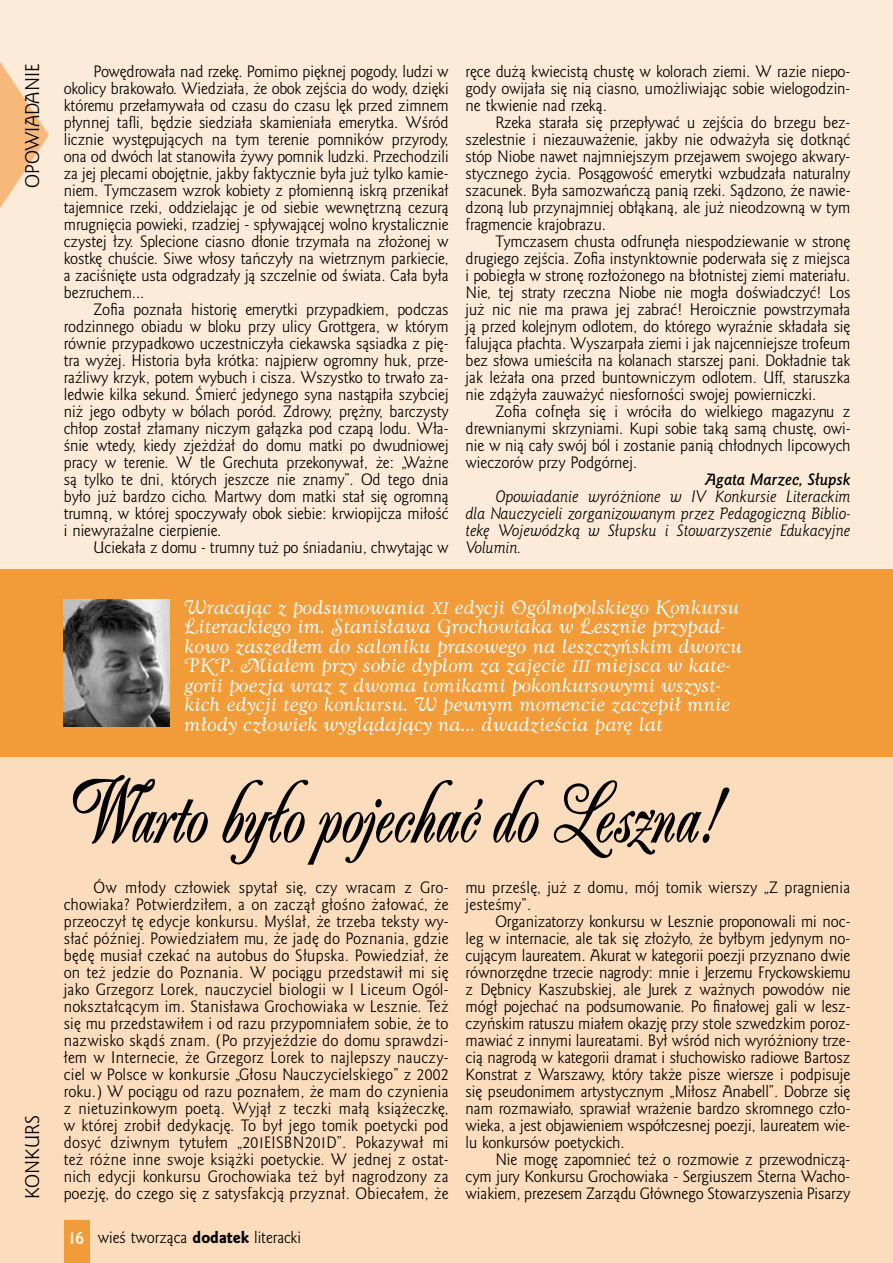
<style>
.page{position:relative;width:893px;height:1263px;background:#fbebd8}
.page>*{position:absolute;margin:0;border:0;box-sizing:border-box;transform-origin:0 0}
.t1{font:700 85.8px "Ailanthus EFN";color:#000;scale:.77 1}
.t2{font:18px/19.5px "Goldy Swash EFN";color:#fff}
.t3{font:18px "Goldy EFN";color:#000}
.t4{font:15px/17px "Goldy EFN";color:#000;text-align:justify}
.t5{font:italic 15px/17px "Goldy EFN";color:#000;text-align:justify}
.t6{font:15px/17px "Goldy EFN";letter-spacing:.02em;color:#000}
.t7{font:italic 700 15px "Goldy EFN";color:#000}
.s1{font-family:"Minion Pro";font-style:italic}
.s2{font-weight:700;font-size:16.5px;color:#fff}
.s3{font-family:"Goldy EFN Heavy"}
</style>
<div class="page">
<div style="left:0;top:570px;width:893px;height:693px;background:#fbdcbc"></div>
<svg style="left:0;top:62px;width:49px;height:146px"></svg>
<div style="left:0;top:570px;width:893px;height:187px;background:#f19b39"></div>
<img style="left:64px;top:600px;width:106px;height:127px">
<div style="left:64px;top:1220px;width:25px;height:43px;background:#f19b39"></div>
<p class="t3" style="left:22px;top:188px;width:125px;rotate:-90deg">Opowiadanie</p>
<p class="t3" style="left:22px;top:1199px;width:83px;rotate:-90deg">konkurs</p>
<p class="t4" style="left:64px;top:63px;width:386px;text-indent:30px">Powędrowała nad rzekę. Pomimo pięknej pogody, ludzi w okolicy brakowało. Wiedziała, że obok zejścia do wody, dzięki któremu przełamywała od czasu do czasu lęk przed zimnem płynnej tafli, będzie siedziała skamieniała emerytka. Wśród licznie występujących na tym terenie pomników przyrody, ona od dwóch lat stanowiła żywy pomnik ludzki. Przechodzili za jej plecami obojętnie, jakby faktycznie była już tylko kamie&shy;niem. Tymczasem wzrok kobiety z płomienną iskrą przenikał tajemnice rzeki, oddzielając je od siebie wewnętrzną cezurą mrugnięcia powieki, rzadziej - spływającej wolno krystalicznie czystej łzy. Splecione ciasno dłonie trzymała na złożonej w kostkę chuście. Siwe włosy tańczyły na wietrznym parkiecie, a zaciśnięte usta odgradzały ją szczelnie od świata. Cała była bezruchem...</p>
<p class="t4" style="left:64px;top:301px;width:386px;text-indent:30px">Zofia poznała historię emerytki przypadkiem, podczas rodzinnego obiadu w bloku przy ulicy Grottgera, w którym równie przypadkowo uczestniczyła ciekawska sąsiadka z pię&shy;tra wyżej. Historia była krótka: najpierw ogromny huk, prze&shy;raźliwy krzyk, potem wybuch i cisza. Wszystko to trwało za&shy;ledwie kilka sekund. Śmierć jedynego syna nastąpiła szybciej niż jego odbyty w bólach poród. Zdrowy, prężny, barczysty chłop został złamany niczym gałązka pod czapą lodu. Wła&shy;śnie wtedy, kiedy zjeżdżał do domu matki po dwudniowej pracy w terenie. W tle Grechuta przekonywał, że: „Ważne są tylko te dni, których jeszcze nie znamy”. Od tego dnia było już bardzo cicho. Martwy dom matki stał się ogromną trumną, w której spoczywały obok siebie: krwiopijcza miłość i niewyrażalne cierpienie.</p>
<p class="t4" style="left:94px;top:539px;width:357px">Uciekała z domu - trumny tuż po śniadaniu, chwytając w</p>
<p class="t4" style="left:466px;top:63px;width:386px">ręce dużą kwiecistą chustę w kolorach ziemi. W razie niepo&shy;gody owijała się nią ciasno, umożliwiając sobie wielogodzin&shy;ne tkwienie nad rzeką.</p>
<p class="t4" style="left:466px;top:114px;width:386px;text-indent:30px">Rzeka starała się przepływać u zejścia do brzegu bez&shy;szelestnie i niezauważenie, jakby nie odważyła się dotknąć stóp N iobe nawet najmniejszym przejawem swojego akwary&shy;stycznego życia. Posągowość emerytki wzbudzała naturalny szacunek. Była samozwańczą panią rzeki. Sądzono, że nawie&shy;dzoną lub przynajmniej obłąkaną, ale już nieodzowną w tym fragmencie krajobrazu.</p>
<p class="t4" style="left:466px;top:233px;width:386px;text-indent:30px">Tymczasem chusta odfrunęła niespodziewanie w stronę drugiego zejścia. Zofia instynktownie poderwała się z miejsca i pobiegła w stronę rozłożonego na błotnistej ziemi materiału.<br>N ie, tej straty rzeczna N iobe nie mogła doświadczyć! Los już nic nie ma prawa jej zabrać! Heroicznie powstrzymała ją przed kolejnym odlotem, do którego wyraźnie składała się falująca płachta. Wyszarpała ziemi i jak najcenniejsze trofeum bez słowa umieściła na kolanach starszej pani. Dokładnie tak jak leżała ona przed buntowniczym odlotem. Uff, staruszka nie zdążyła zauważyć niesforności swojej powierniczki.</p>
<p class="t4" style="left:466px;top:403px;width:386px;text-indent:30px">Zofia cofnęła się i wróciła do wielkiego magazynu z drewnianymi skrzyniami. Kupi sobie taką samą chustę, owi&shy;nie w nią cały swój ból i zostanie panią chłodnych lipcowych wieczorów przy Podgórnej.</p>
<p class="t7" style="left:705px;top:470px;width:147px">Agata Marzec, Słupsk</p>
<p class="t5" style="left:466px;top:488px;width:386px;text-indent:30px">Opowiadanie wyróżnione w IV Konkursie Literackim dla Nauczycieli zorganizowanym przez Pedagogiczną Biblio&shy;tekę Wojewódzką w Słupsku i Stowarzyszenie Edukacyjne Volumin.</p>
<p class="t2" style="left:184px;top:598px;width:559px">Wracając z podsumowania <span class="s1">XI</span> edycji Ogólnopolskiego Konkursu Literackiego im. Stanisława Grochowiaka w Lesznie przypad&shy;kowo zaszedłem do saloniku prasowego na leszczyńskim dworcu PKP. Miałem przy sobie dyplom za zajęcie <span class="s1">III</span> miejsca w kate&shy;gorii poezja wraz z dwoma tomikami pokonkursowymi wszyst&shy;kich edycji tego konkursu. W pewnym momencie zaczepił mnie młody człowiek wyglądający na... dwadzieścia parę lat</p>
<h1 class="t1" style="left:64px;top:766px;width:852px">Warto było pojechać do Leszna!</h1>
<p class="t4" style="left:64px;top:879px;width:386px;text-indent:30px">Ów młody człowiek spytał się, czy wracam z Gro&shy;chowiaka? Potwierdziłem, a on zaczął głośno żałować, że przeoczył tę edycje konkursu. Myślał, że trzeba teksty wy&shy;słać później. Powiedziałem mu, że jadę do Poznania, gdzie będę musiał czekać na autobus do Słupska. Powiedział, że on też jedzie do Poznania. W pociągu przedstawił mi się jako Grzegorz Lorek, nauczyciel biologii w I Liceum Ogól&shy;nokształcącym im. Stanisława Grochowiaka w Lesznie. Też się mu przedstawiłem i od razu przypomniałem sobie, że to nazwisko skądś znam. (Po przyjeździe do domu sprawdzi&shy;łem w I nternecie, że Grzegorz Lorek to najlepszy nauczy&shy;ciel w Polsce w konkursie „Głosu Nauczycielskiego” z 2002 roku.) W pociągu od razu poznałem, że mam do czynienia z nietuzinkowym poetą. Wyjął z teczki małą książeczkę, w której zrobił dedykację. To był jego tomik poetycki pod dosyć dziwnym tytułem „201EI SBN 201D”. Pokazywał mi też różne inne swoje książki poetyckie. W jednej z ostat&shy;nich edycji konkursu Grochowiaka też był nagrodzony za poezję, do czego się z satysfakcją przyznał. Obiecałem, że</p>
<p class="t6" style="left:466px;top:879px;width:386px">mu prześlę, już z domu, mój tomik wierszy „Z pragnienia jesteśmy”.</p>
<p class="t4" style="left:466px;top:914px;width:386px;text-indent:30px">Organizatorzy konkursu w Lesznie proponowali mi noc&shy;leg w internacie, ale tak się złożyło, że byłbym jedynym no&shy;cującym laureatem. Akurat w kategorii poezji przyznano dwie równorzędne trzecie nagrody: mnie i Jerzemu Fryckowskiemu z Dębnicy Kaszubskiej, ale Jurek z ważnych powodów nie mógł pojechać na podsumowanie. Po finałowej gali w lesz&shy;czyńskim ratuszu miałem okazję przy stole szwedzkim poroz&shy;mawiać z innymi laureatami. Był wśród nich wyróżniony trze&shy;cią nagrodą w kategorii dramat i słuchowisko radiowe Bartosz Konstrat z Warszawy, który także pisze wiersze i podpisuje się pseudonimem artystycznym „Miłosz Anabell”. Dobrze się nam rozmawiało, sprawiał wrażenie bardzo skromnego czło&shy;wieka, a jest objawieniem współczesnej poezji, laureatem wie&shy;lu konkursów poetyckich.</p>
<p class="t4" style="left:466px;top:1152px;width:386px;text-indent:30px">N ie mogę zapomnieć też o rozmowie z przewodniczą&shy;cym jury Konkursu Grochowiaka - Sergiuszem Sterna Wacho&shy;wiakiem, prezesem Zarządu Głównego Stowarzyszenia Pisarzy</p>
<p class="t4" style="left:69px;top:1230px;width:234px"><span class="s2">16</span> wieś tworząca <span class="s3">dodatek</span> literacki</p>
</div>
